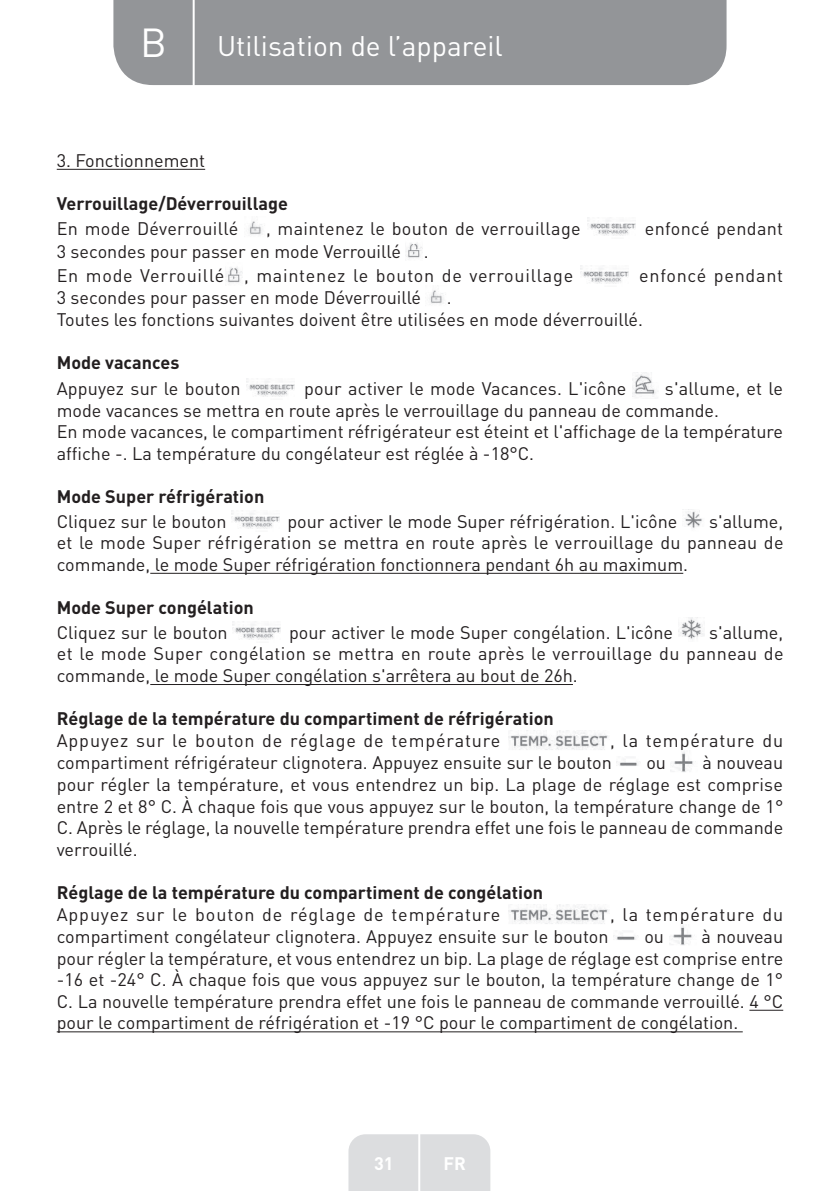
<style>
.page{position:relative;width:840px;height:1191px;background:#fff}
.page>*{position:absolute;margin:0;border:0;box-sizing:border-box;transform-origin:0 0}
.t1{font:40px "DIN Pro";color:#fff}
.t2{font:28px "DIN Pro";color:#fff}
.t3{font:18px/21.6px "DIN Pro";color:#231f20;text-align:justify}
.t4{font:700 18px "DIN Pro";color:#231f20}
.t5{font:18px "DIN Pro";letter-spacing:.05em;color:#231f20}
.t6{font:18px "DIN Pro";letter-spacing:.02em;color:#231f20}
.t7{font:18px/24.6px "DIN Pro";letter-spacing:.04em;color:#231f20}
.t8{font:700 18px "DIN Pro";color:#fff}
</style>
<div class="page">
<div style="left:113px;top:0;width:613px;height:85px;background:#939598"></div>
<div style="left:348px;top:1134px;width:142px;height:57px;background:#dcdddf"></div>
<hr style="left:418px;top:1111px;width:2px;height:80px;background:#fff">
<hr style="left:192px;top:0;width:2px;height:88px;background:#fff">
<hr style="left:57px;top:169px;width:148px;height:1px;background:#231f20">
<hr style="left:150px;top:573px;width:533px;height:1px;background:#231f20">
<hr style="left:150px;top:684px;width:422px;height:1px;background:#231f20">
<hr style="left:749px;top:1009px;width:33px;height:1px;background:#231f20">
<hr style="left:57px;top:1031px;width:685px;height:1px;background:#231f20">
<img style="left:248px;top:221px;width:15px;height:14px">
<img style="left:587px;top:218px;width:49px;height:18px">
<img style="left:405px;top:243px;width:18px;height:16px">
<img style="left:225px;top:267px;width:18px;height:16px">
<img style="left:580px;top:265px;width:49px;height:19px">
<img style="left:429px;top:290px;width:15px;height:14px">
<img style="left:247px;top:378px;width:48px;height:19px">
<img style="left:632px;top:372px;width:24px;height:25px">
<img style="left:231px;top:511px;width:49px;height:18px">
<img style="left:683px;top:509px;width:19px;height:19px">
<img style="left:233px;top:624px;width:48px;height:16px">
<img style="left:678px;top:617px;width:25px;height:23px">
<img style="left:508px;top:730px;width:100px;height:20px">
<img style="left:616px;top:759px;width:22px;height:7px">
<img style="left:670px;top:751px;width:23px;height:21px">
<img style="left:508px;top:904px;width:100px;height:20px">
<img style="left:613px;top:933px;width:25px;height:7px">
<img style="left:669px;top:925px;width:23px;height:20px">
<h1 class="t1" style="left:140px;top:15px;width:28px">B</h1>
<h2 class="t2" style="left:217px;top:27px;width:287px">Utilisation de l’appareil</h2>
<p class="t3" style="left:57px;top:149px;width:150px">3. Fonctionnement</p>
<p class="t4" style="left:57px;top:191px;width:233px">Verrouillage/Déverrouillage</p>
<p class="t6" style="left:57px;top:216px;width:183px">En mode Déverrouillé</p>
<p class="t6" style="left:266px;top:216px;width:316px">, maintenez le bouton de verrouillage</p>
<p class="t6" style="left:644px;top:216px;width:140px">enfoncé pendant</p>
<p class="t3" style="left:57px;top:240px;width:345px">3 secondes pour passer en mode Verrouillé</p>
<p class="t7" style="left:57px;top:238px;width:517px;text-indent:367px">.<br>En mode Verrouillé , maintenez le bouton de verrouillage</p>
<p class="t7" style="left:638px;top:263px;width:145px">enfoncé pendant</p>
<p class="t3" style="left:57px;top:286px;width:366px">3 secondes pour passer en mode Déverrouillé</p>
<p class="t3" style="left:57px;top:286px;width:587px;text-indent:390px">.<br>Toutes les fonctions suivantes doivent être utilisées en mode déverrouillé.</p>
<p class="t4" style="left:57px;top:350px;width:124px">Mode vacances</p>
<p class="t3" style="left:57px;top:377px;width:185px">Appuyez sur le bouton</p>
<p class="t3" style="left:304px;top:377px;width:323px">pour activer le mode Vacances. L'icône</p>
<p class="t3" style="left:57px;top:377px;width:727px;text-align:left;text-indent:608px">s'allume, et le mode vacances se mettra en route après le verrouillage du panneau de commande.<br>En mode vacances, le compartiment réfrigérateur est éteint et l'affichage de la température affiche -. La température du congélateur est réglée à -18°C.</p>
<p class="t4" style="left:57px;top:484px;width:209px">Mode Super réfrigération</p>
<p class="t3" style="left:57px;top:509px;width:171px">Cliquez sur le bouton</p>
<p class="t3" style="left:287px;top:509px;width:391px">pour activer le mode Super réfrigération. L'icône</p>
<p class="t3" style="left:57px;top:509px;width:727px;text-indent:652px">s'allume, et le mode Super réfrigération se mettra en route après le verrouillage du panneau de commande, le mode Super réfrigération fonctionnera pendant 6h au maximum.</p>
<p class="t4" style="left:57px;top:595px;width:198px">Mode Super congélation</p>
<p class="t3" style="left:57px;top:621px;width:172px">Cliquez sur le bouton</p>
<p class="t3" style="left:289px;top:621px;width:385px">pour activer le mode Super congélation. L'icône</p>
<p class="t3" style="left:57px;top:621px;width:728px;text-indent:652px">s'allume, et le mode Super congélation se mettra en route après le verrouillage du panneau de commande, le mode Super congélation s'arrêtera au bout de 26h.</p>
<p class="t4" style="left:57px;top:706px;width:498px">Réglage de la température du compartiment de réfrigération</p>
<p class="t5" style="left:57px;top:728px;width:445px">Appuyez sur le bouton de réglage de température</p>
<p class="t3" style="left:57px;top:728px;width:727px;line-height:22.4px;text-indent:553px">, la température du compartiment réfrigérateur clignotera. Appuyez ensuite sur le bouton</p>
<p class="t3" style="left:57px;top:751px;width:727px;text-indent:645px">à nouveau pour régler la température, et vous entendrez un bip. La plage de réglage est comprise entre 2 et 8° C. À chaque fois que vous appuyez sur le bouton, la température change de 1° C. Après le réglage, la nouvelle température prendra effet une fois le panneau de commande verrouillé.</p>
<p class="t4" style="left:57px;top:880px;width:487px">Réglage de la température du compartiment de congélation</p>
<p class="t5" style="left:57px;top:901px;width:445px">Appuyez sur le bouton de réglage de température</p>
<p class="t5" style="left:609px;top:901px;width:174px">, la température du</p>
<p class="t3" style="left:57px;top:925px;width:553px">compartiment congélateur clignotera. Appuyez ensuite sur le bouton</p>
<p class="t3" style="left:644px;top:925px;width:21px">ou</p>
<p class="t3" style="left:646px;top:751px;width:21px">ou</p>
<p class="t3" style="left:57px;top:925px;width:727px;text-indent:644px">à nouveau pour régler la température, et vous entendrez un bip. La plage de réglage est comprise entre -16 et -24° C. À chaque fois que vous appuyez sur le bouton, la température change de 1° C. La nouvelle température prendra effet une fois le panneau de commande verrouillé. 4 °C pour le compartiment de réfrigération et -19 °C pour le compartiment de congélation.</p>
<p class="t8" style="left:374px;top:1150px;width:21px">31</p>
<p class="t8" style="left:443px;top:1150px;width:24px">FR</p>
</div>
